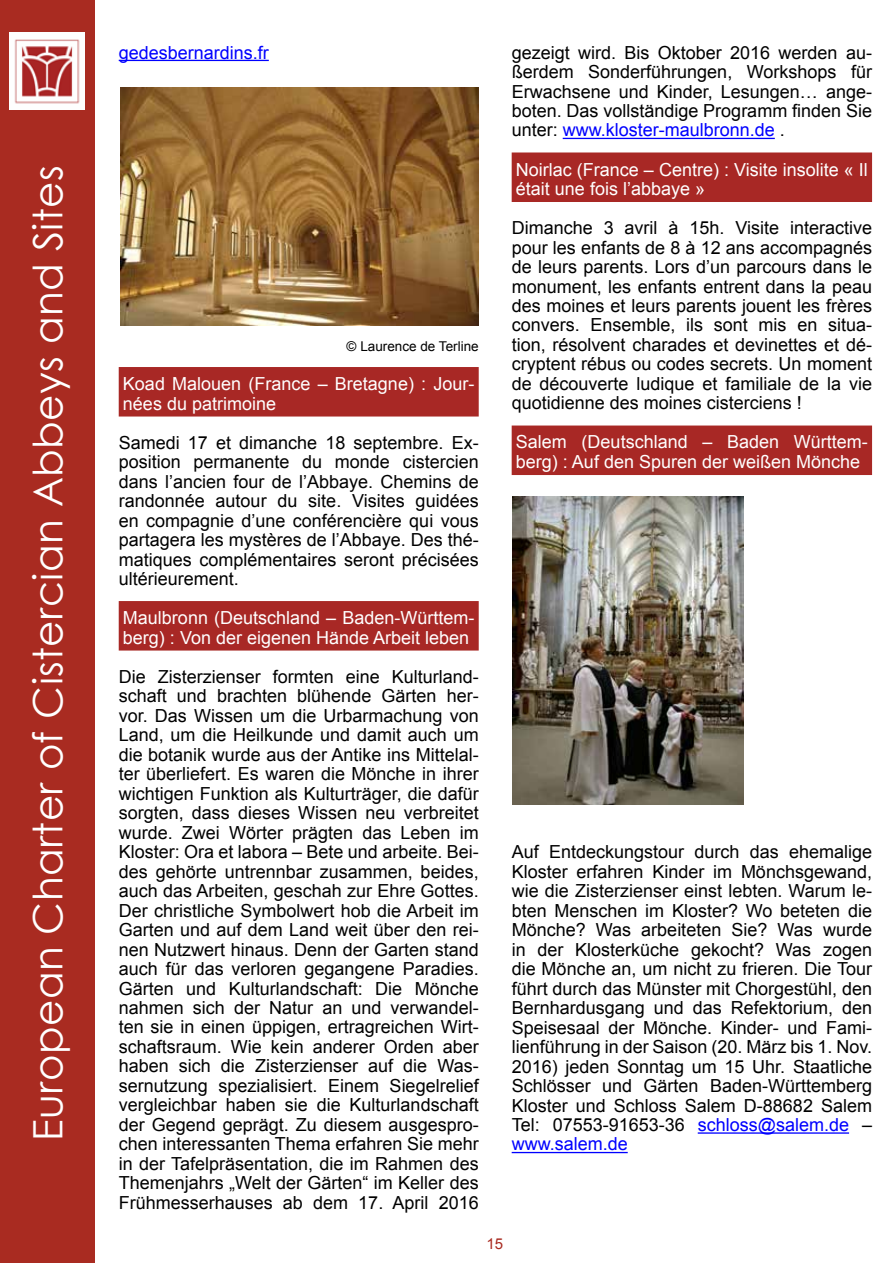
<style>
.page{position:relative;width:893px;height:1263px;background:#fff}
.page>*{position:absolute;margin:0;border:0;box-sizing:border-box;transform-origin:0 0}
.t1{font:40.5px "Century Gothic";letter-spacing:.01em;color:#fff}
.t2{font:18px/19.5px "Arial";color:#000;text-align:justify}
.t3{font:18px/19.5px "Arial";color:#fff}
.t4{font:18px "Arial";color:#00f}
.t5{font:15px "Arial";color:#a92b21}
.t6{font:13.5px "Arial";color:#000}
.s1{color:#00f}
</style>
<div class="page">
<div style="left:0;top:0;width:95px;height:1263px;background:#a92b21"></div>
<img style="left:10px;top:33px;width:75px;height:76px">
<hr style="left:563px;top:138px;width:212px;height:1px;background:#00f">
<div style="left:512px;top:152px;width:360px;height:50px;background:#a82825"></div>
<div style="left:512px;top:425px;width:360px;height:50px;background:#a82825"></div>
<hr style="left:698px;top:1132px;width:151px;height:2px;background:#00f">
<hr style="left:512px;top:1152px;width:116px;height:1px;background:#00f">
<img style="left:512px;top:497px;width:231px;height:307px">
<hr style="left:119px;top:60px;width:150px;height:1px;background:#00f">
<div style="left:119px;top:367px;width:360px;height:49px;background:#a82825"></div>
<div style="left:119px;top:601px;width:360px;height:49px;background:#a82825"></div>
<img style="left:120px;top:87px;width:359px;height:238px">
<h1 class="t1" style="left:20px;top:1141px;width:977px;rotate:-90deg">European Charter of Cistercian Abbeys and Sites</h1>
<p class="t4" style="left:119px;top:40px;width:152px">gedesbernardins.fr</p>
<p class="t6" style="left:347px;top:337px;width:134px">© Laurence de Terline</p>
<p class="t3" style="left:123px;top:374px;width:353px">Koad Malouen (France – Bretagne) : Jour&shy;nées du patrimoine</p>
<p class="t2" style="left:119px;top:433px;width:361px">Samedi 17 et dimanche 18 septembre. Ex&shy;position permanente du monde cistercien dans l’ancien four de l’Abbaye. Chemins de randonnée autour du site. Visites guidées en compagnie d’une conférencière qui vous partagera les mystères de l’Abbaye. Des thé&shy;matiques complémentaires seront précisées ultérieurement.</p>
<p class="t3" style="left:123px;top:608px;width:353px">Maulbronn (Deutschland – Baden-Württem&shy;berg) : Von der eigenen Hände Arbeit leben</p>
<p class="t2" style="left:119px;top:667px;width:361px">Die Zisterzienser formten eine Kulturland&shy;schaft und brachten blühende Gärten her&shy;vor. Das Wissen um die Urbarmachung von Land, um die Heilkunde und damit auch um die botanik wurde aus der Antike ins Mittelal&shy;ter überliefert. Es waren die Mönche in ihrer wichtigen Funktion als Kulturträger, die dafür sorgten, dass dieses Wissen neu verbreitet wurde. Zwei Wörter prägten das Leben im Kloster: Ora et labora – Bete und arbeite. Bei&shy;des gehörte untrennbar zusammen, beides, auch das Arbeiten, geschah zur Ehre Gottes.<br>Der christliche Symbolwert hob die Arbeit im Garten und auf dem Land weit über den rei&shy;nen Nutzwert hinaus. Denn der Garten stand auch für das verloren gegangene Paradies.<br>Gärten und Kulturlandschaft: Die Mönche nahmen sich der Natur an und verwandel&shy;ten sie in einen üppigen, ertragreichen Wirt&shy;schaftsraum. Wie kein anderer Orden aber haben sich die Zisterzienser auf die Was&shy;sernutzung spezialisiert. Einem Siegelrelief vergleichbar haben sie die Kulturlandschaft der Gegend geprägt. Zu diesem ausgespro&shy;chen interessanten Thema erfahren Sie mehr in der Tafelpräsentation, die im Rahmen des Themenjahrs „Welt der Gärten“ im Keller des Frühmesserhauses ab dem 17. April 2016</p>
<p class="t2" style="left:512px;top:43px;width:362px">gezeigt wird. Bis Oktober 2016 werden au&shy;ßerdem Sonderführungen, Workshops für Erwachsene und Kinder, Lesungen… ange&shy;boten. Das vollständige Programm finden Sie unter: <span class="s1">www.kloster-maulbronn.de</span> .</p>
<p class="t3" style="left:516px;top:160px;width:353px">Noirlac (France – Centre) : Visite insolite « Il était une fois l’abbaye »</p>
<p class="t2" style="left:512px;top:218px;width:362px">Dimanche 3 avril à 15h. Visite interactive pour les enfants de 8 à 12 ans accompagnés de leurs parents. Lors d’un parcours dans le monument, les enfants entrent dans la peau des moines et leurs parents jouent les frères convers. Ensemble, ils sont mis en situa&shy;tion, résolvent charades et devinettes et dé&shy;cryptent rébus ou codes secrets. Un moment de découverte ludique et familiale de la vie quotidienne des moines cisterciens !</p>
<p class="t3" style="left:516px;top:433px;width:353px">Salem (Deutschland – Baden Württem&shy;berg) : Auf den Spuren der weißen Mönche</p>
<p class="t2" style="left:512px;top:842px;width:362px">Auf Entdeckungstour durch das ehemalige Kloster erfahren Kinder im Mönchsgewand, wie die Zisterzienser einst lebten. Warum le&shy;bten Menschen im Kloster? Wo beteten die Mönche? Was arbeiteten Sie? Was wurde in der Klosterküche gekocht? Was zogen die Mönche an, um nicht zu frieren. Die Tour führt durch das Münster mit Chorgestühl, den Bernhardusgang und das Refektorium, den Speisesaal der Mönche. Kinder- und Fami&shy;lienführung in der Saison (20. März bis 1. Nov.<br>2016) jeden Sonntag um 15 Uhr. Staatliche Schlösser und Gärten Baden-Württemberg Kloster und Schloss Salem D-88682 Salem Tel: 07553-91653-36 <span class="s1">schloss@salem.de</span> – <span class="s1">www.salem.de</span></p>
<p class="t5" style="left:486px;top:1233px;width:18px">15</p>
</div>
